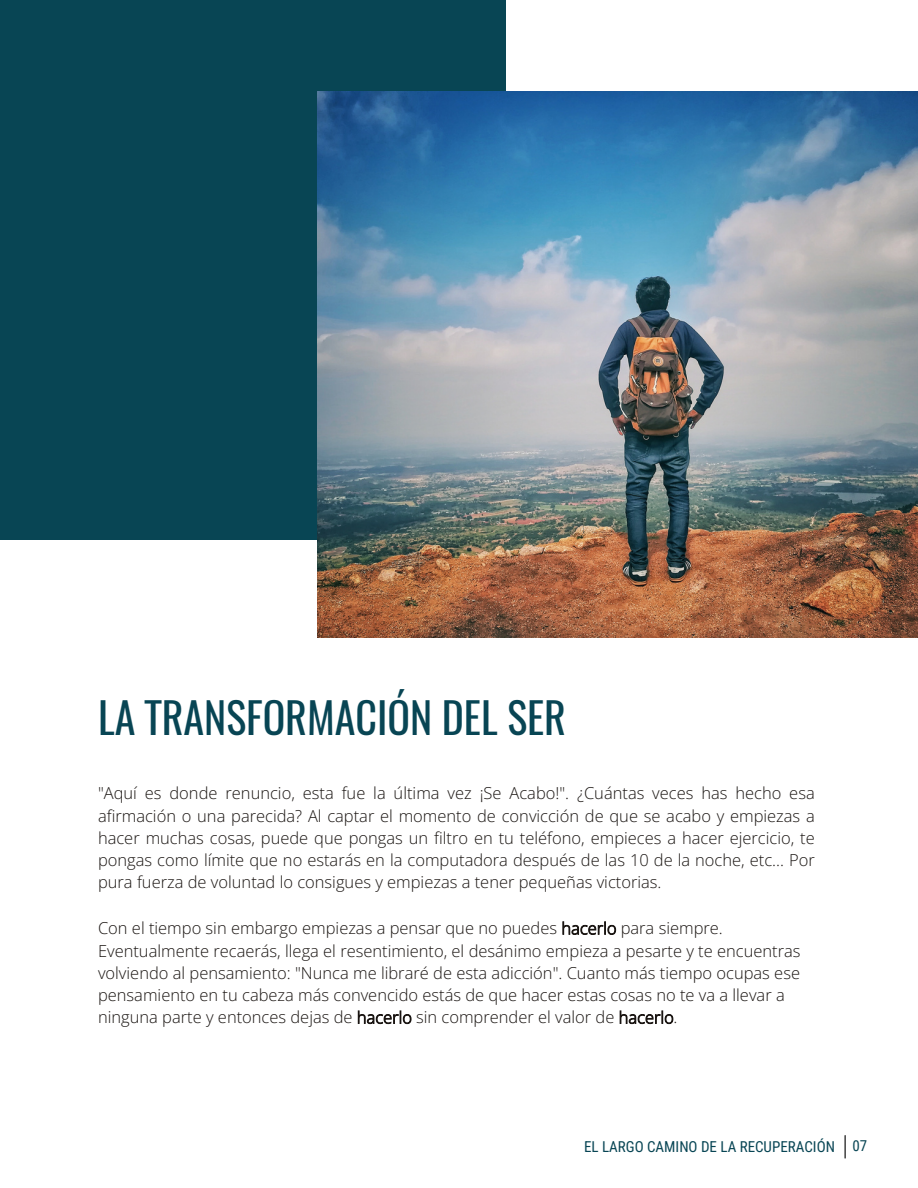
<style>
.page{position:relative;width:918px;height:1188px;background:#fff}
.page>*{position:absolute;margin:0;border:0;box-sizing:border-box;transform-origin:0 0}
.t1{font:42px "Oswald";color:#084554}
.t2{font:300 16.5px/22.4px "Open Sans";color:#1a1512;text-align:justify}
.t3{font:15px "Roboto Condensed";color:#084554}
</style>
<div class="page">
<svg style="left:845px;top:1136px;width:1px;height:22px"></svg>
<div style="left:0;top:0;width:505px;height:540px;background:#084554"></div>
<img style="left:318px;top:92px;width:600px;height:545px">
<p class="t1" style="left:98px;top:689px;width:470px">LA TRANSFORMACIÓN DEL SER</p>
<p class="t2" style="left:98px;top:782px;width:718px">"Aquí es donde renuncio, esta fue la última vez ¡Se Acabo!". ¿Cuántas veces has hecho esa afirmación o una parecida? Al captar el momento de convicción de que se acabo y empiezas a hacer muchas cosas, puede que pongas un filtro en tu teléfono, empieces a hacer ejercicio, te pongas como límite que no estarás en la computadora después de las 10 de la noche, etc... Por pura fuerza de voluntad lo consigues y empiezas a tener pequeñas victorias.</p>
<p class="t2" style="left:98px;top:917px;width:704px;text-align:left">Con el tiempo sin embargo empiezas a pensar que no puedes hacerlo para siempre.<br>Eventualmente recaerás, llega el resentimiento, el desánimo empieza a pesarte y te encuentras volviendo al pensamiento: "Nunca me libraré de esta adicción". Cuanto más tiempo ocupas ese pensamiento en tu cabeza más convencido estás de que hacer estas cosas no te va a llevar a ninguna parte y entonces dejas de hacerlo sin comprender el valor de hacerlo.</p>
<p class="t3" style="left:584px;top:1136px;width:252px">EL LARGO CAMINO DE LA RECUPERACIÓN</p>
<p class="t3" style="left:853px;top:1138px;width:16px">07</p>
</div>
